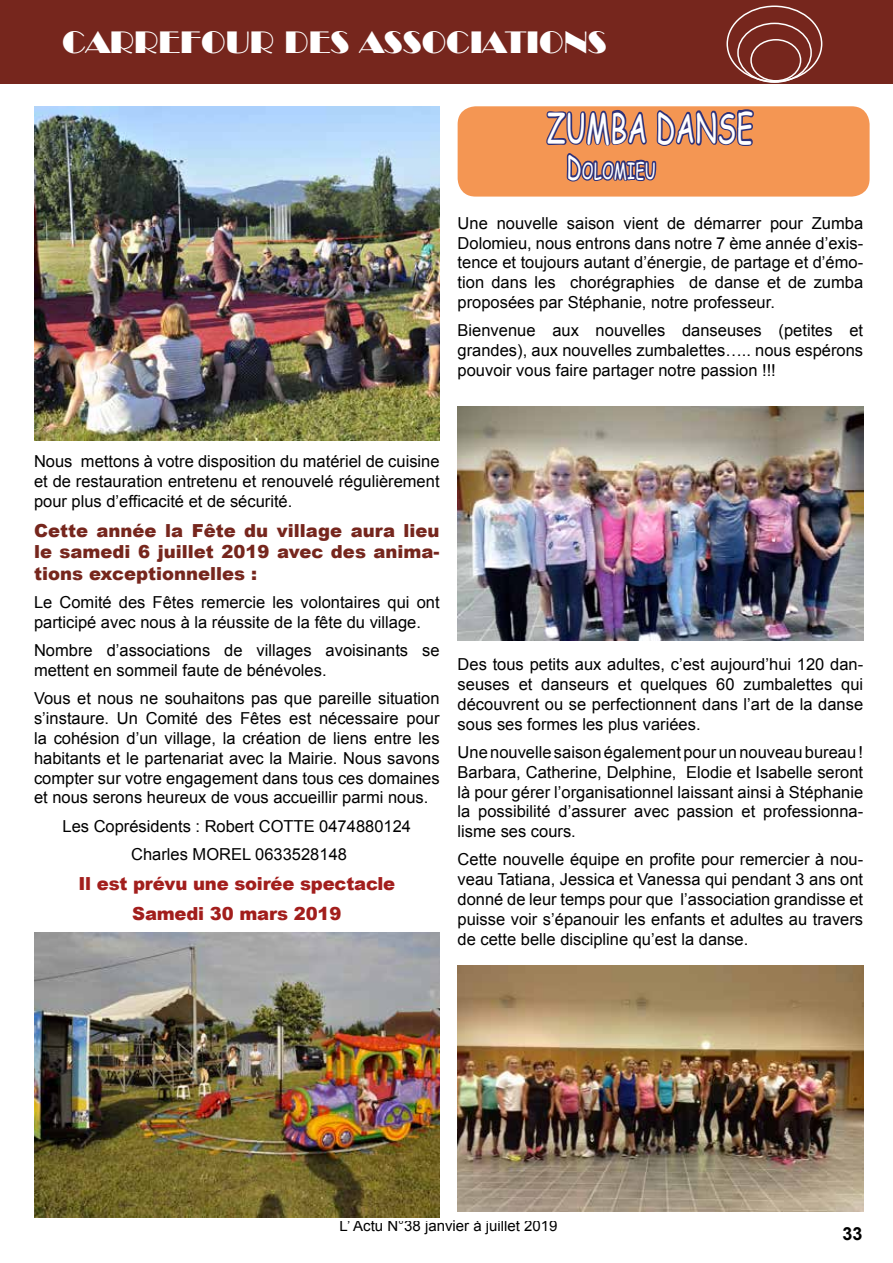
<style>
.page{position:relative;width:893px;height:1263px;background:#fff}
.page>*{position:absolute;margin:0;border:0;box-sizing:border-box;transform-origin:0 0}
.t1{font:40.5px "Comic Sans MS";letter-spacing:.01em;color:#fff;scale:.67 1}
.t2{font:30px "Broadway BT";color:#fff}
.t3{font:22.05px "Comic Sans MS";letter-spacing:.015em;color:#fff;scale:.67 1}
.t4{font:900 18px/21.6px "Arial";color:#76261d;text-align:justify}
.t5{font:900 18px/30.2px "Arial";letter-spacing:-.01em;color:#a21e1c;text-align:center}
.t6{font:700 18px "Arial";color:#000}
.t7{font:16.5px/19.8px "Arial";color:#000;text-align:justify}
.t8{font:15px "Arial";color:#000}
.s1{font-size:31.5px}
</style>
<div class="page">
<div style="left:0;top:0;width:893px;height:84px;background:#76261d"></div>
<div style="left:737px;top:23px;width:75px;height:60px;border:2px solid #fff;border-radius:50%"></div>
<div style="left:750px;top:39px;width:51px;height:43px;border:2px solid #fff;border-radius:50%"></div>
<img style="left:34px;top:106px;width:406px;height:334px">
<img style="left:34px;top:932px;width:406px;height:285px">
<div style="left:458px;top:106px;width:412px;height:91px;background:#f49653;border-radius:18px"></div>
<svg style="left:544px;top:8px;width:212px;height:189px"></svg>
<img style="left:458px;top:406px;width:405px;height:234px">
<img style="left:458px;top:965px;width:405px;height:247px">
<h2 class="t2" style="left:62px;top:24px;width:546px">CARREFOUR DES ASSOCIATIONS</h2>
<h2 class="t2" style="left:64px;top:24px;width:312px">LE MOT D MAIRE</h2>
<h1 class="t1" style="left:547px;top:98px;width:251px">ZUMBA DANSE</h1>
<h3 class="t3" style="left:566px;top:154px;width:135px"><span class="s1">D</span>OLOMIEU</h3>
<p class="t7" style="left:458px;top:213px;width:407px">Une nouvelle saison vient de démarrer pour Zumba Dolomieu, nous entrons dans notre 7 ème année d’exis&shy;tence et toujours autant d’énergie, de partage et d’émo&shy;tion dans les chorégraphies de danse et de zumba proposées par Stéphanie, notre professeur.</p>
<p class="t7" style="left:458px;top:321px;width:407px">Bienvenue aux nouvelles danseuses (petites et grandes), aux nouvelles zumbalettes….. nous espérons pouvoir vous faire partager notre passion !!!</p>
<p class="t7" style="left:34px;top:451px;width:407px">Nous mettons à votre disposition du matériel de cuisine et de restauration entretenu et renouvelé régulièrement pour plus d’efficacité et de sécurité.</p>
<p class="t4" style="left:34px;top:519px;width:407px">Cette année la Fête du village aura lieu le samedi 6 juillet 2019 avec des anima&shy;tions exceptionnelles :</p>
<p class="t7" style="left:34px;top:593px;width:407px">Le Comité des Fêtes remercie les volontaires qui ont participé avec nous à la réussite de la fête du village.</p>
<p class="t7" style="left:34px;top:641px;width:407px">Nombre d’associations de villages avoisinants se mettent en sommeil faute de bénévoles.</p>
<p class="t7" style="left:34px;top:689px;width:407px">Vous et nous ne souhaitons pas que pareille situation s’instaure. Un Comité des Fêtes est nécessaire pour la cohésion d’un village, la création de liens entre les habitants et le partenariat avec la Mairie. Nous savons compter sur votre engagement dans tous ces domaines et nous serons heureux de vous accueillir parmi nous.</p>
<p class="t7" style="left:63px;top:812px;width:350px;line-height:28.3px;text-align:center">Les Coprésidents : Robert COTTE 0474880124<br>Charles MOREL 0633528148</p>
<p class="t5" style="left:78px;top:868px;width:318px">Il est prévu une soirée spectacle<br>Samedi 30 mars 2019</p>
<p class="t7" style="left:458px;top:655px;width:407px">Des tous petits aux adultes, c’est aujourd’hui 120 dan&shy;seuses et danseurs et quelques 60 zumbalettes qui découvrent ou se perfectionnent dans l’art de la danse sous ses formes les plus variées.</p>
<p class="t7" style="left:458px;top:742px;width:407px">Une nouvelle saison également pour un nouveau bureau !<br>Barbara, Catherine, Delphine, Elodie et Isabelle seront là pour gérer l’organisationnel laissant ainsi à Stéphanie la possibilité d’assurer avec passion et professionna&shy;lisme ses cours.</p>
<p class="t7" style="left:458px;top:850px;width:407px">Cette nouvelle équipe en profite pour remercier à nou&shy;veau Tatiana, Jessica et Vanessa qui pendant 3 ans ont donné de leur temps pour que l’association grandisse et puisse voir s’épanouir les enfants et adultes au travers de cette belle discipline qu’est la danse.</p>
<p class="t8" style="left:340px;top:1216px;width:220px">L’ Actu N°38 janvier à juillet 2019</p>
<p class="t6" style="left:843px;top:1221px;width:22px">33</p>
</div>
